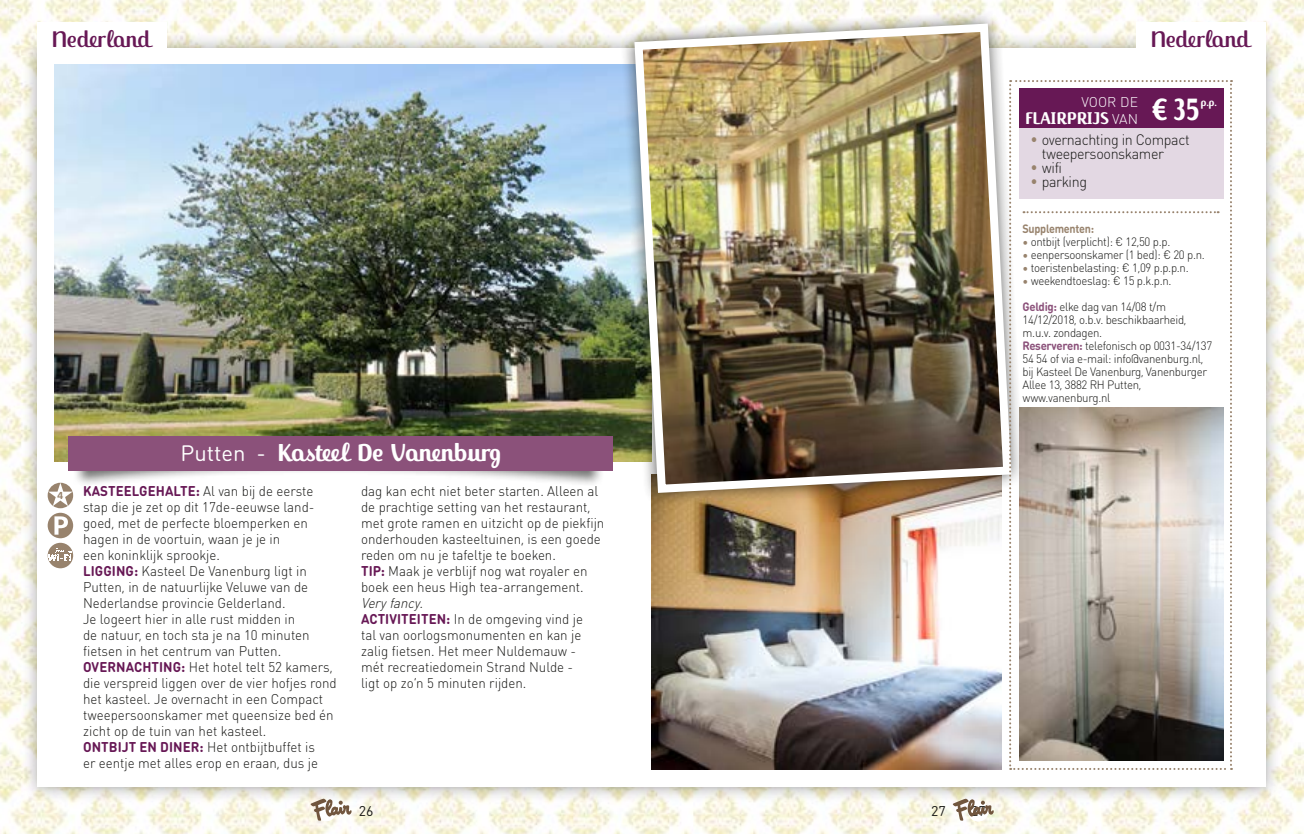
<style>
.page{position:relative;width:1304px;height:834px;background:#fff}
.page>*{position:absolute;margin:0;border:0;box-sizing:border-box;transform-origin:0 0}
.t1{font:700 36px "Jackie Pro";color:#fff;scale:.85 1}
.t2{font:700 26px "Jackie Pro";color:#fff}
.t3{font:24px "Jackie Pro";color:#671855}
.t4{font:700 18px "Jackie Pro";letter-spacing:.01em;color:#fff}
.t5{font:300 15px/14px "DIN Round Pro";letter-spacing:-.025em;color:#1a1a18;scale:.95 1}
.t6{font:300 14px/16px "DIN Round Pro";color:#1a1a18;scale:.95 1}
.t7{font:14px "DIN Round Pro";color:#1a1a18}
.t8{font:300 14px "DIN Round Pro";letter-spacing:.005em;color:#fff}
.t9{font:300 12px/13px "DIN Round Pro";letter-spacing:-.025em;color:#1a1a18;scale:.95 1}
.t10{font:700 12px "DIN Round Pro";letter-spacing:-.025em;color:#98836d;scale:.9 1}
.t11{font:700 11.6px "Jackie Pro";color:#fff}
.t12{font:700 10px "Parisine Std";color:#98836d}
.s1{font-family:"DIN Round Pro";font-weight:300;font-size:14px}
.s2{font-weight:700;color:#98836d}
.s3{font-family:"DIN Round Pro";font-weight:400;font-size:22px}
.s4{font-weight:700;color:#671855}
.s5{font-style:italic}
.s6{color:#98836d}
.s7{font-weight:700;color:#8b517a}
</style>
<div class="page">
<img style="left:0;top:0;width:1304px;height:833px">
<div style="left:316px;top:800px;width:21px;height:21px;background:#fff;border-radius:50%"></div>
<div style="left:968px;top:800px;width:21px;height:21px;background:#fff;border-radius:50%"></div>
<svg style="left:953px;top:801px;width:41px;height:19px"></svg>
<svg style="left:310px;top:801px;width:42px;height:19px"></svg>
<div style="left:22px;top:32px;width:1259px;height:769px;background:#1a1a18;opacity:.4"></div>
<div style="left:37px;top:48px;width:1228px;height:738px;background:#fff"></div>
<img style="left:55px;top:64px;width:563px;height:398px">
<img style="left:652px;top:508px;width:349px;height:261px">
<img style="left:618px;top:7px;width:410px;height:501px">
<img style="left:630px;top:19px;width:386px;height:478px">
<div style="left:72px;top:440px;width:533px;height:46px;background:#1a1a18;opacity:.62"></div>
<div style="left:68px;top:436px;width:545px;height:34px;background:#8b517a"></div>
<div style="left:37px;top:22px;width:130px;height:26px;background:#fff"></div>
<div style="left:1136px;top:22px;width:129px;height:26px;background:#fff"></div>
<svg style="left:1009px;top:80px;width:223px;height:689px"></svg>
<svg style="left:48px;top:482px;width:25px;height:56px"></svg>
<img style="left:48px;top:542px;width:25px;height:26px;border-radius:13px">
<img style="left:1019px;top:407px;width:204px;height:353px">
<div style="left:1019px;top:88px;width:204px;height:111px;background:#e3d8e3"></div>
<div style="left:1019px;top:88px;width:204px;height:40px;background:#671855"></div>
<h3 class="t3" style="left:51px;top:24px;width:100px">Nederland</h3>
<h3 class="t3" style="left:1150px;top:24px;width:100px">Nederland</h3>
<p class="t8" style="left:1081px;top:93px;width:58px">VOOR DE</p>
<p class="t4" style="left:1025px;top:106px;width:115px">FLAIRPRIJS <span class="s1">VAN</span></p>
<h1 class="t1" style="left:1151px;top:86px;width:59px">€35</h1>
<p class="t11" style="left:1200px;top:95px;width:18px">p.p.</p>
<p class="t5" style="left:1042px;top:132px;width:157px;text-indent:-11px"><span class="s2">•</span> overnachting in Compact tweepersoonskamer</p>
<p class="t5" style="left:1030px;top:160px;width:35px"><span class="s2">•</span> wifi</p>
<p class="t5" style="left:1030px;top:174px;width:61px"><span class="s2">•</span> parking</p>
<p class="t12" style="left:58px;top:489px;width:7px">4</p>
<h2 class="t2" style="left:180px;top:436px;width:322px"><span class="s3">Putten -</span> Kasteel De Vanenburg</h2>
<p class="t6" style="left:83px;top:482px;width:269px"><span class="s4">KASTEELGEHALTE:</span> Al van bij de eerste stap die je zet op dit 17de-eeuwse land&shy;goed, met de perfecte bloemperken en hagen in de voortuin, waan je je in<br>een koninklijk sprookje.<br><span class="s4">LIGGING:</span> Kasteel De Vanenburg ligt in Putten, in de natuurlijke Veluwe van de Nederlandse provincie Gelderland.<br>Je logeert hier in alle rust midden in<br>de natuur, en toch sta je na 10 minuten fietsen in het centrum van Putten.<br><span class="s4">OVERNACHTING:</span> Het hotel telt 52 kamers, die verspreid liggen over de vier hofjes rond het kasteel. Je overnacht in een Compact tweepersoonskamer met queensize bed én zicht op de tuin van het kasteel.<br><span class="s4">ONTBIJT EN DINER:</span> Het ontbijtbuffet is<br>er eentje met alles erop en eraan, dus je</p>
<p class="t6" style="left:361px;top:482px;width:258px">dag kan echt niet beter starten. Alleen al de prachtige setting van het restaurant, met grote ramen en uitzicht op de piekfijn onderhouden kasteeltuinen, is een goede reden om nu je tafeltje te boeken.<br><span class="s4">TIP:</span> Maak je verblijf nog wat royaler en boek een heus High tea-arrangement.</p>
<p class="t6" style="left:361px;top:594px;width:235px"><span class="s5">Veryfancy.<br></span><span class="s4">ACTIVITEITEN:</span> In de omgeving vind je tal van oorlogsmonumenten en kan je zalig fietsen. Het meer Nuldemauw - mét recreatiedomein Strand Nulde - ligt op zo’n 5 minuten rijden.</p>
<p class="t7" style="left:359px;top:801px;width:16px">26</p>
<p class="t7" style="left:931px;top:801px;width:16px">27</p>
<p class="t7" style="left:971px;top:801px;width:16px">27</p>
<p class="t10" style="left:1022px;top:220px;width:81px">Supplementen:</p>
<p class="t9" style="left:1022px;top:235px;width:157px"><span class="s6">•</span> ontbijt (verplicht): € 12,50 p.p.</p>
<p class="t9" style="left:1022px;top:248px;width:193px"><span class="s6">•</span> eenpersoonskamer (1 bed): € 20 p.n.</p>
<p class="t9" style="left:1022px;top:261px;width:176px"><span class="s6">•</span> toeristenbelasting: € 1,09 p.p.p.n.</p>
<p class="t9" style="left:1022px;top:267px;width:158px;line-height:26px"><span class="s6">•</span> weekendtoeslag: € 15 p.k.p.n.<br><span class="s7">Geldig:</span> elke dag van 14/08 t/m</p>
<p class="t9" style="left:1022px;top:313px;width:201px">14/12/2018, o.b.v. beschikbaarheid, m.u.v. zondagen.<br><span class="s7">Reserveren:</span> telefonisch op 0031-34/137<br>54 54 of via e-mail: info@vanenburg.nl, bij Kasteel De Vanenburg, Vanenburger<br>Allee 13, 3882 RH Putten, www.vanenburg.nl</p>
</div>
